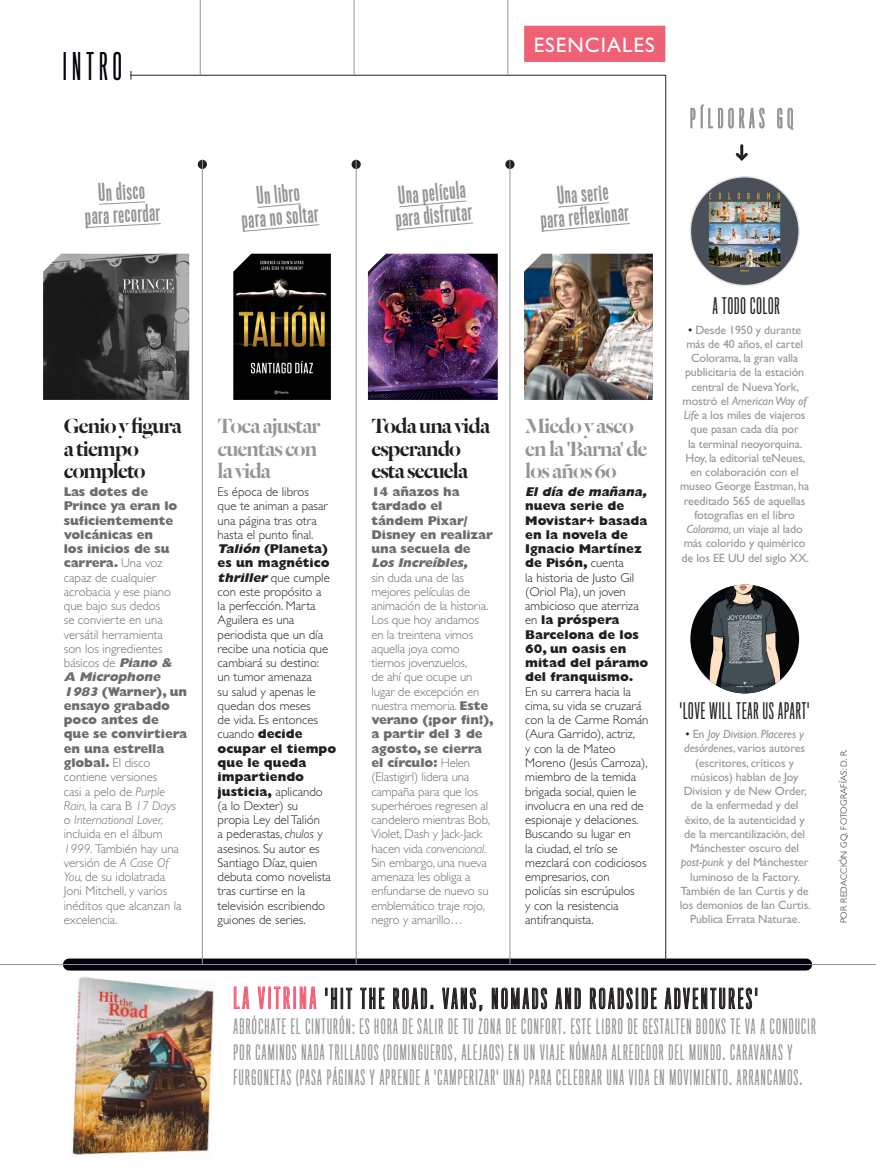
<style>
.page{position:relative;width:876px;height:1170px;background:#fff}
.page>*{position:absolute;margin:0;border:0;box-sizing:border-box;transform-origin:0 0}
.t1{font:34.95px "Titling Gothic FB Skyline";letter-spacing:.15em;color:#00010a}
.t2{font:25.5px "Titling Gothic FB Skyline";letter-spacing:.12em;color:#231f20}
.t3{font:22.5px/22.5px "Titling Gothic FB Skyline Standard";color:#939598;text-align:center}
.t4{font:500 22.5px/22.5px "Dala Floda";letter-spacing:-.04em;color:#939598}
.t5{font:500 22.5px/22.5px "Dala Floda";letter-spacing:-.04em;color:#231f20}
.t6{font:21px "Titling Gothic FB Skyline";letter-spacing:.05em;color:#231f20}
.t7{font:21px "Gill Sans Std";letter-spacing:.05em;color:#fff}
.t8{font:19.5px/25.5px "Titling Gothic FB Skyline";letter-spacing:.07em;color:#939598}
.t9{font:300 12.75px/14.2px "Gill Sans Std";color:#231f20}
.t10{font:300 12.75px/14.2px "Gill Sans Std";letter-spacing:-.01em;color:#6c6d70}
.t11{font:12px/14.2px "Gill Sans Std";letter-spacing:-.01em;color:#939598;text-align:center}
.t12{font:300 9px "Gill Sans Std";letter-spacing:.03em;color:#231f20}
.s1{font-weight:800}
.s2{font-weight:800;font-style:italic}
.s3{font-style:italic}
.s4{color:#231f20}
.s5{font-size:27px;color:#f06176}
</style>
<div class="page">
<svg style="left:233px;top:986px;width:17px;height:23px"></svg>
<svg style="left:257px;top:986px;width:9px;height:23px"></svg>
<div style="left:268px;top:986px;width:3px;height:22px;border:1px solid #f06176"></div>
<svg style="left:274px;top:986px;width:17px;height:23px"></svg>
<div style="left:293px;top:986px;width:3px;height:22px;border:1px solid #f06176"></div>
<svg style="left:299px;top:986px;width:18px;height:23px"></svg>
<svg style="left:325px;top:987px;width:12px;height:21px"></svg>
<div style="left:341px;top:987px;width:2px;height:21px;border:1px solid #231f20"></div>
<svg style="left:346px;top:987px;width:6px;height:21px"></svg>
<svg style="left:360px;top:987px;width:24px;height:21px"></svg>
<svg style="left:393px;top:987px;width:40px;height:21px"></svg>
<svg style="left:442px;top:987px;width:40px;height:24px"></svg>
<svg style="left:492px;top:987px;width:55px;height:21px"></svg>
<svg style="left:555px;top:987px;width:26px;height:21px"></svg>
<svg style="left:590px;top:987px;width:42px;height:21px"></svg>
<svg style="left:642px;top:987px;width:14px;height:21px"></svg>
<svg style="left:665px;top:987px;width:92px;height:21px"></svg>
<hr style="left:665px;top:75px;width:1px;height:883px;background:#231f20">
<hr style="left:131px;top:75px;width:535px;height:1px;background:#231f20">
<div style="left:524px;top:26px;width:141px;height:36px;background:#f06176"></div>
<img style="left:43px;top:254px;width:146px;height:146px">
<div style="left:69px;top:958px;width:737px;height:12px;background:#00010a"></div>
<hr style="left:0;top:964px;width:876px;height:1px;background:#939598">
<img style="left:72px;top:976px;width:142px;height:180px">
<svg style="left:99px;top:201px;width:46px;height:4px"></svg>
<svg style="left:85px;top:223px;width:76px;height:5px"></svg>
<svg style="left:257px;top:203px;width:44px;height:5px"></svg>
<svg style="left:242px;top:224px;width:78px;height:8px"></svg>
<svg style="left:399px;top:200px;width:68px;height:7px"></svg>
<svg style="left:396px;top:222px;width:77px;height:8px"></svg>
<svg style="left:558px;top:202px;width:52px;height:5px"></svg>
<svg style="left:541px;top:223px;width:89px;height:9px"></svg>
<svg style="left:198px;top:160px;width:9px;height:9px"></svg>
<hr style="left:202px;top:160px;width:1px;height:804px;background:#939598">
<svg style="left:352px;top:160px;width:9px;height:9px"></svg>
<hr style="left:356px;top:160px;width:1px;height:804px;background:#939598">
<svg style="left:505px;top:160px;width:10px;height:9px"></svg>
<hr style="left:510px;top:160px;width:1px;height:804px;background:#939598">
<img style="left:233px;top:254px;width:98px;height:146px">
<img style="left:368px;top:254px;width:130px;height:146px">
<img style="left:524px;top:254px;width:129px;height:146px">
<hr style="left:200px;top:0;width:1px;height:75px;background:#939598">
<hr style="left:354px;top:0;width:1px;height:75px;background:#939598">
<hr style="left:507px;top:0;width:1px;height:75px;background:#939598">
<svg style="left:690px;top:104px;width:75px;height:25px"></svg>
<svg style="left:777px;top:108px;width:17px;height:22px"></svg>
<svg style="left:735px;top:146px;width:13px;height:15px"></svg>
<div style="left:690px;top:177px;width:109px;height:108px;background:#4a5059;border-radius:50%"></div>
<img style="left:690px;top:187px;width:108px;height:88px">
<div style="left:690px;top:176px;width:110px;height:110px;border:2px solid #e1e2e4;border-radius:50%"></div>
<div style="left:690px;top:584px;width:109px;height:109px;background:#050608;border-radius:50%"></div>
<img style="left:709px;top:584px;width:71px;height:109px">
<p class="t1" style="left:63px;top:46px;width:60px">INTRO</p>
<p class="t7" style="left:534px;top:33px;width:123px">ESENCIALES</p>
<p class="t3" style="left:83px;top:183px;width:77px;rotate:-3deg">Un disco para recordar</p>
<p class="t3" style="left:239px;top:187px;width:78px;rotate:-5deg">Un libro<br>para no soltar</p>
<p class="t3" style="left:393px;top:185px;width:78px;text-align:left;rotate:-5deg">Una película para disfrutar</p>
<p class="t3" style="left:538px;top:186px;width:90px;rotate:-5deg">Una serie<br>para reflexionar</p>
<p class="t5" style="left:64px;top:414px;width:120px">Genio y figura a tiempo completo</p>
<p class="t10" style="left:64px;top:485px;width:125px"><span class="s1">Las dotes de<br>Prince ya eran lo suficientemente volcánicas en<br>los inicios de su carrera.</span> Una voz capaz de cualquier acrobacia y ese piano que bajo sus dedos<br>se convierte en una versátil herramienta<br>son los ingredientes básicos de <span class="s2">Piano &amp;<br>A Microphone<br>1983</span> <span class="s1">(Warner), un ensayo grabado poco antes de que se convirtiera en una estrella global.</span> El disco contiene versiones<br>casi a pelo de <span class="s3">Purple<br>Rain,</span> la cara B <span class="s3">17 Days<br></span>o <span class="s3">International Lover, </span>incluida en el álbum<br><span class="s3">1999.</span> También hay una versión de <span class="s3">A Case Of<br>You,</span> de su idolatrada<br>Joni Mitchell, y varios inéditos que alcanzan la excelencia.</p>
<p class="t4" style="left:218px;top:414px;width:105px">Toca ajustar cuentas con la vida</p>
<p class="t9" style="left:218px;top:485px;width:120px">Es época de libros<br>que te animan a pasar una página tras otra hasta el punto final.<br><span class="s2">Talión</span> <span class="s1">(Planeta) es un magnético </span><span class="s2">thriller</span> que cumple con este propósito a<br>la perfección. Marta<br>Aguilera es una periodista que un día recibe una noticia que cambiará su destino:<br>un tumor amenaza<br>su salud y apenas le quedan dos meses<br>de vida. Es entonces cuando <span class="s1">decide ocupar el tiempo que le queda impartiendo justicia,</span> aplicando<br>(a lo Dexter) su<br>propia Ley del Talión<br>a pederastas, <span class="s3">chulos</span> y asesinos. Su autor es<br>Santiago Díaz, quien debuta como novelista tras curtirse en la televisión escribiendo guiones de series.</p>
<p class="t5" style="left:371px;top:414px;width:120px">Toda una vida esperando esta secuela</p>
<p class="t10" style="left:371px;top:485px;width:124px"><span class="s1">14 añazos ha tardado el tándem Pixar/<br>Disney en realizar una secuela de<br></span><span class="s2">Los Increíbles,<br></span>sin duda una de las mejores películas de animación de la historia.<br>Los que hoy andamos en la treintena vimos aquella joya como tiernos jovenzuelos,<br>de ahí que ocupe un lugar de excepción en nuestra memoria. <span class="s1">Este verano (¡por fin!), a partir del 3 de agosto, se cierra el círculo:</span> Helen (Elastigirl) lidera una campaña para que los superhéroes regresen al candelero mientras Bob,<br>Violet, Dash y Jack-Jack hacen vida <span class="s3">convencional.<br></span>Sin embargo, una nueva amenaza les obliga a enfundarse de nuevo su emblemático traje rojo, negro y amarillo…</p>
<p class="t4" style="left:525px;top:414px;width:124px">Miedo y asco en la 'Barna' de los años 60</p>
<p class="t9" style="left:525px;top:485px;width:126px"><span class="s2">El día de mañana, </span><span class="s1">nueva serie de<br>Movistar+ basada en la novela de<br>Ignacio Martínez de Pisón,</span> cuenta<br>la historia de Justo Gil (Oriol Pla), un joven ambicioso que aterriza en <span class="s1">la próspera<br>Barcelona de los<br>60, un oasis en mitad del páramo del franquismo.<br></span>En su carrera hacia la cima, su vida se cruzará con la de Carme Román (Aura Garrido), actriz,<br>y con la de Mateo<br>Moreno (Jesús Carroza), miembro de la temida brigada social, quien le involucra en una red de espionaje y delaciones.<br>Buscando su lugar en<br>la ciudad, el trío se mezclará con codiciosos empresarios, con<br>policías sin escrúpulos<br>y con la resistencia antifranquista.</p>
<p class="t6" style="left:713px;top:294px;width:68px">A TODO COLOR</p>
<p class="t11" style="left:680px;top:322px;width:130px"><span class="s4">•</span> Desde 1950 y durante más de 40 años, el cartel<br>Colorama, la gran valla publicitaria de la estación central de Nueva York, mostró el <span class="s3">American Way of<br>Life</span> a los miles de viajeros que pasan cada día por<br>la terminal neoyorquina.<br>Hoy, la editorial teNeues, en colaboración con el museo George Eastman, ha reeditado 565 de aquellas fotografías en el libro<br><span class="s3">Colorama,</span> un viaje al lado más colorido y quimérico de los EE UU del siglo XX.</p>
<p class="t6" style="left:680px;top:698px;width:131px">'LOVE WILL TEAR US APART'</p>
<p class="t11" style="left:680px;top:727px;width:133px"><span class="s4">•</span> En <span class="s3">Joy Division. Placeres y desórdenes</span>, varios autores (escritores, críticos y músicos) hablan de Joy<br>Division y de New Order, de la enfermedad y del éxito, de la autenticidad y de la mercantilización, del<br>Mánchester oscuro del <span class="s3">post-punk</span> y del Mánchester luminoso de la Factory.<br>También de Ian Curtis y de los demonios de Ian Curtis.<br>Publica Errata Naturae.</p>
<p class="t12" style="left:839px;top:923px;width:176px;rotate:-90deg">POR REDACCIÓN GQ. FOTOGRAFÍAS: D. R.</p>
<p class="t2" style="left:234px;top:983px;width:525px"><span class="s5">LA VITRINA</span> 'HIT THE ROAD. VANS, NOMADS AND ROADSIDE ADVENTURES'</p>
<p class="t8" style="left:234px;top:1014px;width:584px">ABRÓCHATE EL CINTURÓN: ES HORA DE SALIR DE TU ZONA DE CONFORT. ESTE LIBRO DE GESTALTEN BOOKS TE VA A CONDUCIR<br>POR CAMINOS NADA TRILLADOS (DOMINGUEROS, ALEJAOS) EN UN VIAJE NÓMADA ALREDEDOR DEL MUNDO. CARAVANAS Y<br>FURGONETAS (PASA PÁGINAS Y APRENDE A 'CAMPERIZAR' UNA) PARA CELEBRAR UNA VIDA EN MOVIMIENTO. ARRANCAMOS.</p>
</div>
